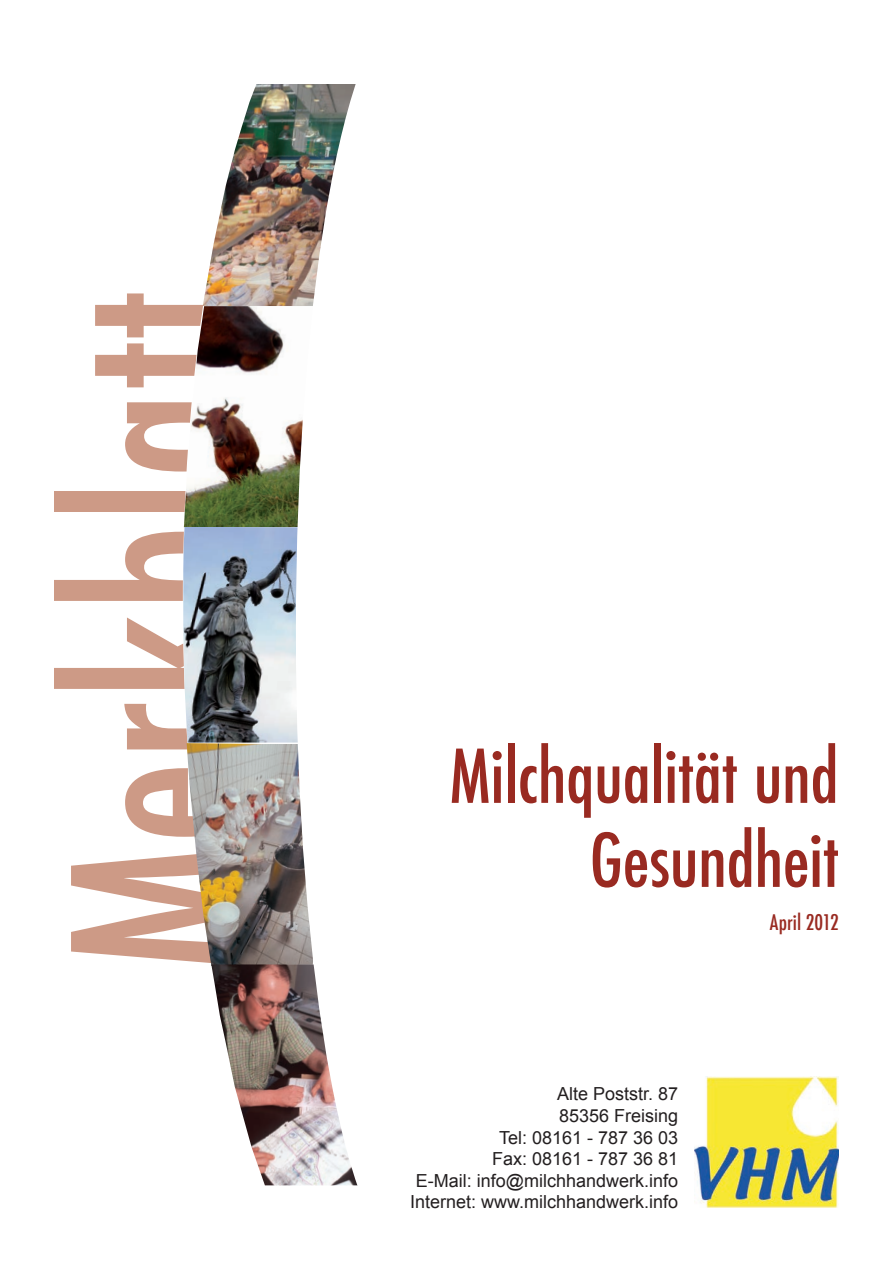
<style>
.page{position:relative;width:893px;height:1263px;background:#fff}
.page>*{position:absolute;margin:0;border:0;box-sizing:border-box;transform-origin:0 0}
.t1{font:500 condensed 225px "Futura";color:#cd9a86}
.t2{font:500 condensed 72px/84px "Futura";letter-spacing:-.005em;color:#992a21;text-align:right}
.t3{font:500 condensed 21px "Futura";letter-spacing:.005em;color:#992a21}
.t4{font:18px/21.6px "Arial";color:#231f20;text-align:right}
</style>
<div class="page">
<img style="left:695px;top:1077px;width:144px;height:131px">
<img style="left:203px;top:84px;width:153px;height:222px">
<img style="left:184px;top:306px;width:119px;height:221px">
<img style="left:183px;top:527px;width:115px;height:215px">
<img style="left:187px;top:743px;width:126px;height:221px">
<img style="left:211px;top:964px;width:146px;height:221px">
<div style="left:296px;top:2px;width:237px;height:1261px;background:#fff;border-radius:50%"></div>
<h1 class="t1" style="left:13px;top:972px;width:684px;rotate:-90deg">Merkblatt</h1>
<h2 class="t2" style="left:449px;top:735px;width:391px">Milchqualität und<br>Gesundheit</h2>
<p class="t3" style="left:770px;top:909px;width:71px">April 2012</p>
<p class="t4" style="left:410px;top:1083px;width:270px">Alte Poststr. 87<br>85356 Freising<br>Tel: 08161 - 787 36 03<br>Fax: 08161 - 787 36 81<br>E-Mail: info@milchhandwerk.info<br>Internet: www.milchhandwerk.info</p>
</div>
